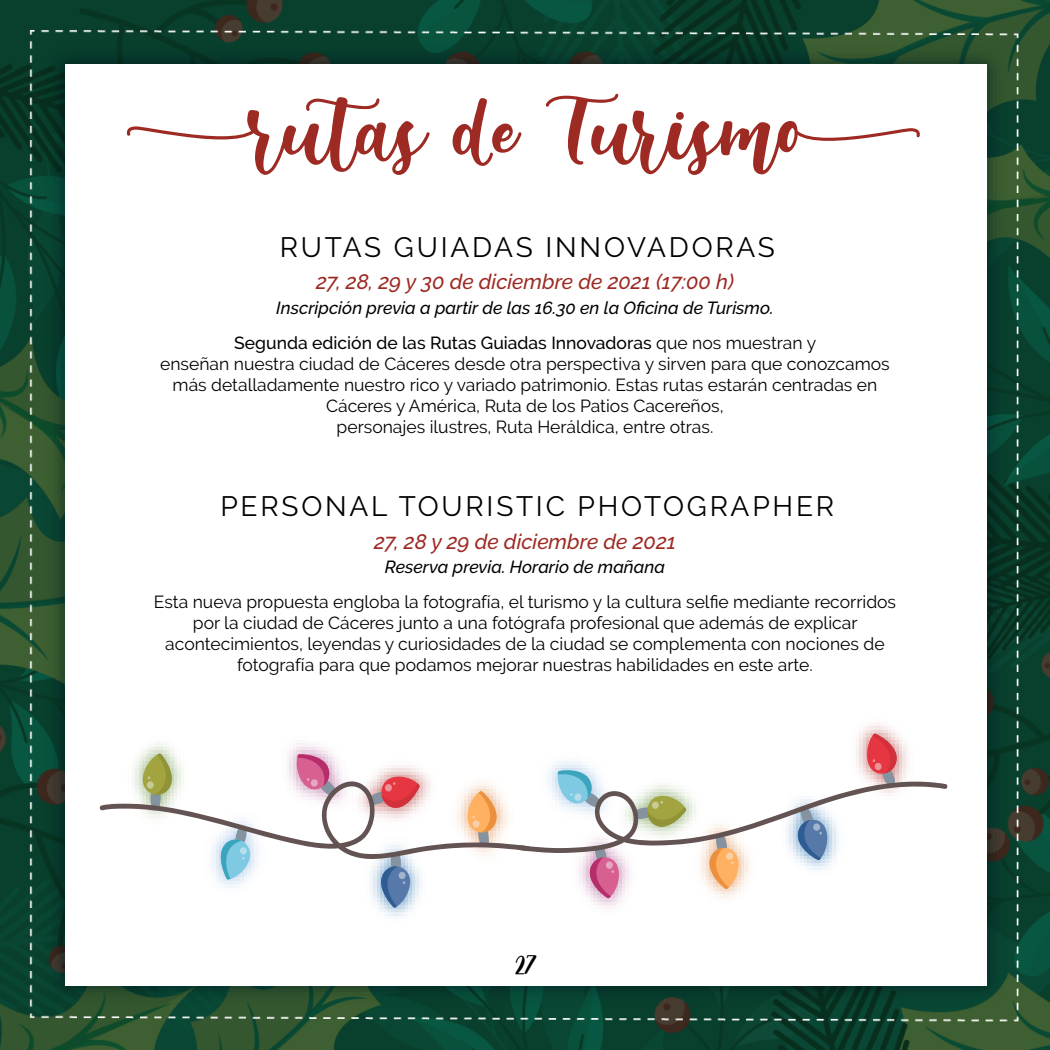
<style>
.page{position:relative;width:1050px;height:1050px;background:#fff}
.page>*{position:absolute;margin:0;border:0;box-sizing:border-box;transform-origin:0 0}
.t1{font:105px "browniescake";color:#9e2a24}
.t2{font:35px "browniescake";color:#000}
.t3{font:28px "Raleway";letter-spacing:.1em;color:#000}
.t4{font:italic 500 21px "Raleway";color:#9e2a24}
.t5{font:17.5px/21px "Raleway";color:#000;text-align:center}
.t6{font:italic 500 17.5px/35px "Raleway";color:#000;text-align:center}
.s1{font-style:normal}
.s2{font-weight:400;font-style:normal}
</style>
<div class="page">
<img style="left:0;top:0;width:1050px;height:1050px">
<img style="left:41px;top:40px;width:969px;height:970px">
<div style="left:65px;top:64px;width:922px;height:922px;background:#fff"></div>
<img style="left:377px;top:908px;width:38px;height:8px">
<img style="left:859px;top:723px;width:40px;height:11px">
<svg style="left:100px;top:734px;width:847px;height:174px"></svg>
<h1 class="t1" style="left:134px;top:71px;width:788px">rutas de Turismo</h1>
<h3 class="t3" style="left:280px;top:231px;width:496px">RUTAS GUIADAS INNOVADORAS</h3>
<p class="t4" style="left:316px;top:270px;width:419px">27, 28, 29 y 30 de diciembre de 2021 (17:00 h)</p>
<p class="t6" style="left:234px;top:290px;width:583px">Inscripción previa a partir de las 16.30 en la Oficina de Turismo.<br><span class="s1">Segunda edición de las Rutas Guiadas Innovadoras</span> <span class="s2">que nos muestran y</span></p>
<p class="t5" style="left:160px;top:353px;width:731px">enseñan nuestra ciudad de Cáceres desde otra perspectiva y sirven para que conozcamos más detalladamente nuestro rico y variado patrimonio. Estas rutas estarán centradas en Cáceres y América, Ruta de los Patios Cacereños,<br>personajes ilustres, Ruta Heráldica, entre otras.</p>
<h3 class="t3" style="left:220px;top:489px;width:615px">PERSONAL TOURISTIC PHOTOGRAPHER</h3>
<p class="t4" style="left:374px;top:529px;width:303px">27, 28 y 29 de diciembre de 2021</p>
<p class="t6" style="left:385px;top:550px;width:282px">Reserva previa. Horario de mañana</p>
<p class="t5" style="left:154px;top:592px;width:744px">Esta nueva propuesta engloba la fotografía, el turismo y la cultura selfie mediante recorridos por la ciudad de Cáceres junto a una fotógrafa profesional que además de explicar acontecimientos, leyendas y curiosidades de la ciudad se complementa con nociones de fotografía para que podamos mejorar nuestras habilidades en este arte.</p>
<h2 class="t2" style="left:515px;top:943px;width:23px">27</h2>
</div>
